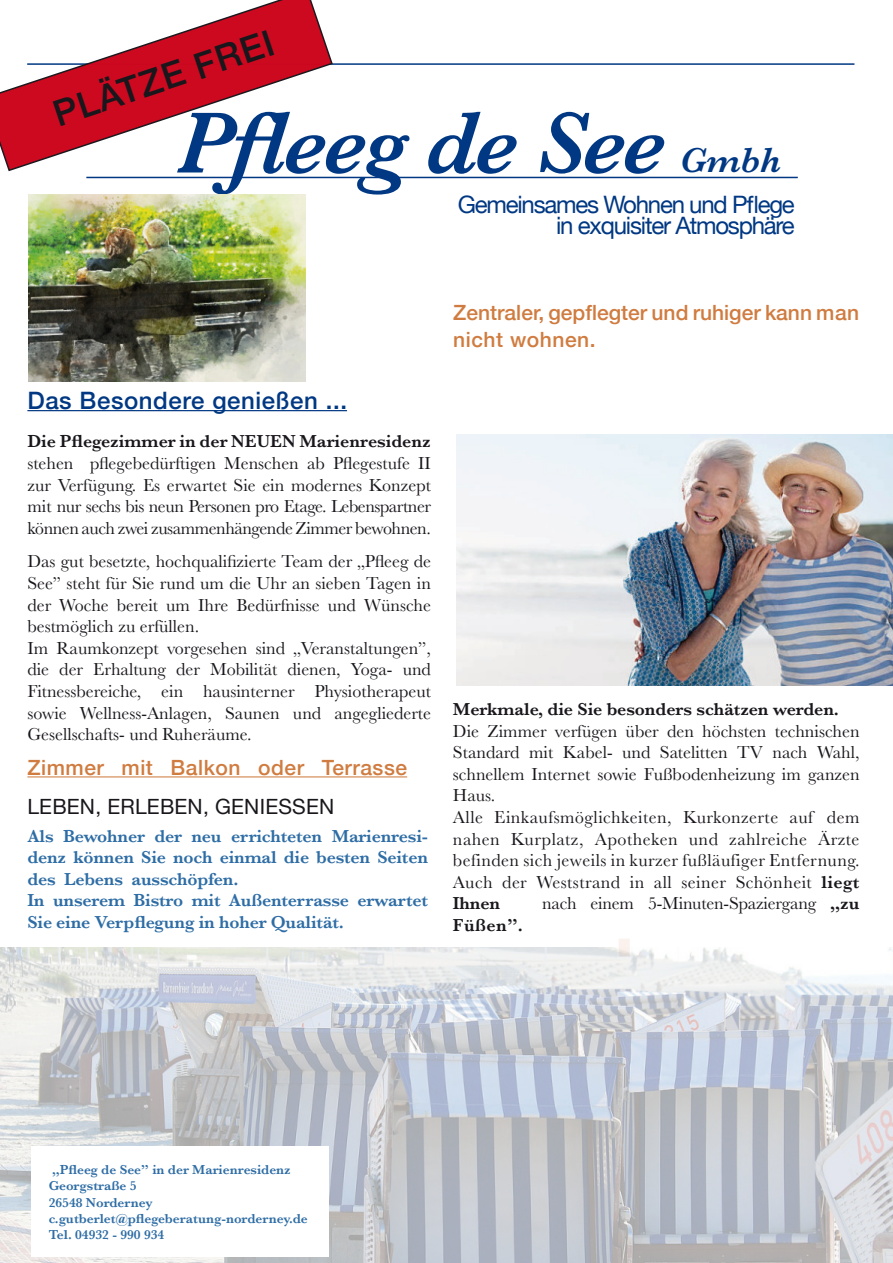
<style>
.page{position:relative;width:893px;height:1263px;background:#fff}
.page>*{position:absolute;margin:0;border:0;box-sizing:border-box;transform-origin:0 0}
.t1{font:italic 600 90px "Baskerville";letter-spacing:-.025em;color:#003883}
.t2{font:500 36px "Helvetica Neue";color:#1a171c}
.t3{font:italic 600 36px "Baskerville";color:#003883}
.t4{font:24px/21px "Helvetica Neue";letter-spacing:-.05em;color:#003883;text-align:right}
.t5{font:500 24px "Helvetica Neue";letter-spacing:.025em;color:#003883}
.t6{font:500 21px/27px "Helvetica Neue";color:#d07c40}
.t7{font:500 21px "Helvetica Neue";letter-spacing:.025em;color:#d07c40}
.t8{font:21px "Helvetica Neue";letter-spacing:.01em;color:#1a171c}
.t9{font:18px/21.6px "Baskerville";color:#1a171c;text-align:justify}
.t10{font:18px/21.6px "Baskerville";letter-spacing:.025em;color:#1a171c}
.t11{font:600 18px/21.6px "Baskerville";letter-spacing:-.01em;color:#2e6da5}
.t12{font:600 18px "Baskerville";letter-spacing:-.005em;color:#1a171c}
.t13{font:600 13.5px/16.2px "Baskerville";color:#2e6da5}
.s1{font-weight:600}
</style>
<div class="page">
<hr style="left:27px;top:776px;width:380px;height:1px;background:#d07c40">
<img style="left:457px;top:435px;width:436px;height:250px">
<hr style="left:27px;top:410px;width:320px;height:1px;background:#003883">
<img style="left:0;top:948px;width:893px;height:315px">
<svg style="left:617px;top:939px;width:14px;height:19px"></svg>
<hr style="left:86px;top:177px;width:712px;height:1px;background:#003883">
<img style="left:28px;top:194px;width:277px;height:187px">
<div style="left:32px;top:1146px;width:297px;height:110px;background:#fff"></div>
<hr style="left:27px;top:63px;width:827px;height:2px;background:#003883">
<svg style="left:0;top:0;width:334px;height:172px"></svg>
<h2 class="t2" style="left:50px;top:101px;width:232px;rotate:-18deg">PLÄTZE FREI</h2>
<h1 class="t1" style="left:176px;top:82px;width:491px">Pfleeg de See</h1>
<h2 class="t3" style="left:680px;top:139px;width:103px">Gmbh</h2>
<h3 class="t4" style="left:458px;top:195px;width:339px">Gemeinsames Wohnen und Pflege in exquisiter Atmosphäre</h3>
<h3 class="t5" style="left:27px;top:391px;width:321px">Das Besondere genießen ...</h3>
<p class="t12" style="left:27px;top:429px;width:405px">Die Pflegezimmer in der NEUEN Marienresidenz</p>
<p class="t9" style="left:27px;top:453px;width:405px">stehen pflegebedürftigen Menschen ab Pflegestufe II zur Verfügung. Es erwartet Sie ein modernes Konzept mit nur sechs bis neun Personen pro Etage. Lebenspartner können auch zwei zusammenhängende Zimmer bewohnen.</p>
<p class="t9" style="left:27px;top:551px;width:405px;text-align:left">Das gut besetzte, hochqualifizierte Team der „Pfleeg de See” steht für Sie rund um die Uhr an sieben Tagen in der Woche bereit um Ihre Bedürfnisse und Wünsche bestmöglich zu erfüllen.<br>Im Raumkonzept vorgesehen sind „Veranstaltungen”, die der Erhaltung der Mobilität dienen, Yoga- und Fitnessbereiche, ein hausinterner Physiotherapeut sowie Wellness-Anlagen, Saunen und angegliederte Gesellschafts- und Ruheräume.</p>
<p class="t7" style="left:27px;top:760px;width:381px">Zimmer mit Balkon oder Terrasse</p>
<p class="t8" style="left:27px;top:796px;width:308px">LEBEN, ERLEBEN, GENIESSEN</p>
<p class="t11" style="left:27px;top:826px;width:402px">Als Bewohner der neu errichteten Marienresi&shy;denz können Sie noch einmal die besten Seiten des Lebens ausschöpfen.<br>In unserem Bistro mit Außenterrasse erwartet Sie eine Verpflegung in hoher Qualität.</p>
<p class="t6" style="left:453px;top:297px;width:408px">Zentraler, gepflegter und ruhiger kann man nicht wohnen.</p>
<p class="t12" style="left:453px;top:696px;width:387px">Merkmale, die Sie besonders schätzen werden.</p>
<p class="t10" style="left:453px;top:722px;width:408px">Die Zimmer verfügen über den höchsten technischen Standard mit Kabel- und Satelitten TV nach Wahl, schnellem Internet sowie Fußbodenheizung im ganzen Haus.<br>Alle Einkaufsmöglichkeiten, Kurkonzerte auf dem nahen Kurplatz, Apotheken und zahlreiche Ärzte befinden sich jeweils in kurzer fußläufiger Entfernung.<br>Auch der Weststrand in all seiner Schönheit <span class="s1">liegt Ihnen</span></p>
<p class="t9" style="left:542px;top:893px;width:319px">nach einem 5-Minuten-Spaziergang <span class="s1">„zu</span></p>
<p class="t12" style="left:453px;top:917px;width:72px">Füßen”.</p>
<p class="t13" style="left:49px;top:1161px;width:261px">„Pfleeg de See” in der Marienresidenz<br>Georgstraße 5<br>26548 Norderney c.gutberlet@pflegeberatung-norderney.de<br>Tel. 04932 - 990 934</p>
</div>
